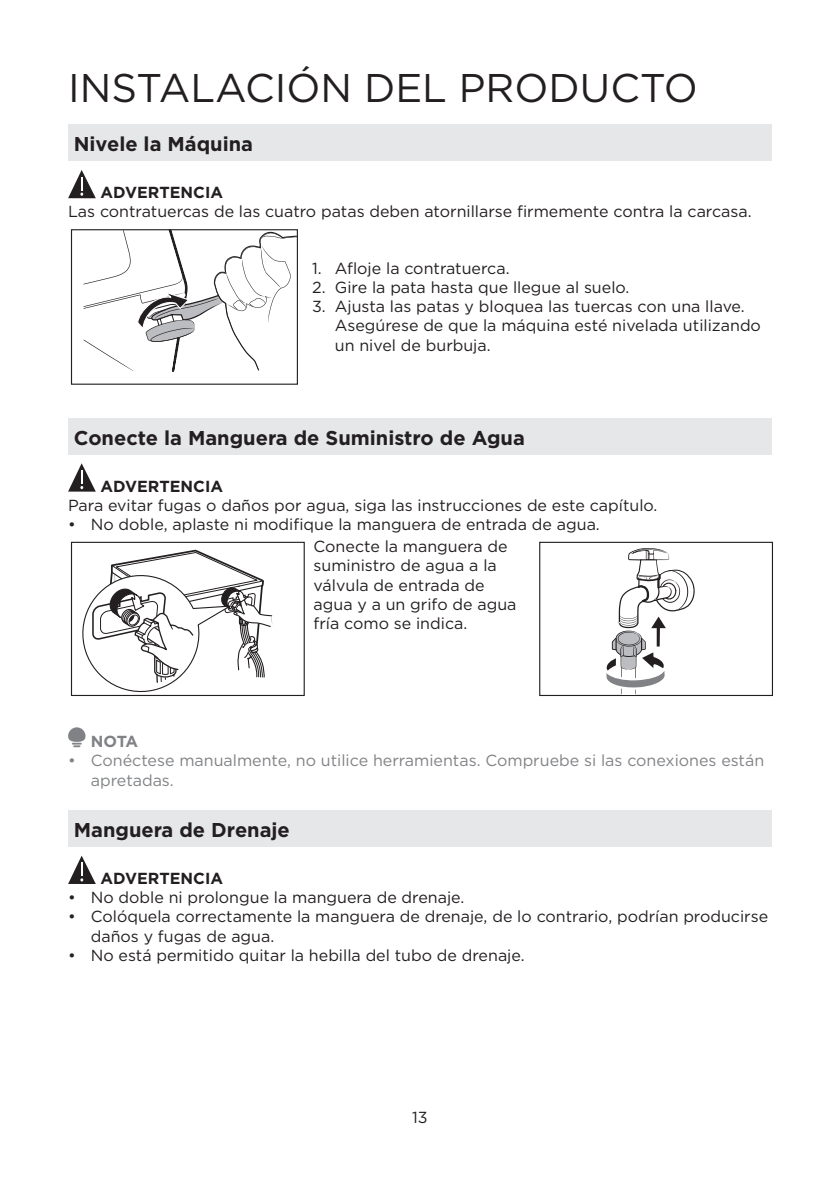
<style>
.page{position:relative;width:840px;height:1191px;background:#fff}
.page>*{position:absolute;margin:0;border:0;box-sizing:border-box;transform-origin:0 0}
.目录1-1{font:40px "Gotham";color:#231f20}
.t1{font:700 20px "Gotham";color:#231f20}
._4-4{font:16px/19.2px "Gotham";color:#231f20}
.t2{font:16px/19.2px "Gotham";color:#808285}
.t3{font:700 16px "Gotham";color:#231f20}
.t4{font:700 16px "Gotham";color:#808285}
</style>
<div class="page">
<div style="left:68px;top:125px;width:703px;height:36px;background:#e6e7e9"></div>
<svg style="left:68px;top:170px;width:28px;height:28px"></svg>
<svg style="left:83px;top:231px;width:213px;height:141px"></svg>
<div style="left:71px;top:229px;width:227px;height:156px;border:1px solid #231f20"></div>
<div style="left:68px;top:418px;width:703px;height:36px;background:#e6e7e9"></div>
<svg style="left:68px;top:463px;width:28px;height:28px"></svg>
<svg style="left:82px;top:549px;width:191px;height:144px"></svg>
<div style="left:71px;top:542px;width:233px;height:154px;border:1px solid #231f20"></div>
<div style="left:539px;top:542px;width:233px;height:154px;border:1px solid #231f20"></div>
<svg style="left:606px;top:548px;width:89px;height:146px"></svg>
<svg style="left:68px;top:727px;width:17px;height:20px"></svg>
<div style="left:68px;top:810px;width:703px;height:36px;background:#e6e7e9"></div>
<svg style="left:68px;top:855px;width:28px;height:29px"></svg>
<p class="目录1-1" style="left:68px;top:62px;width:631px">INSTALACIÓN DEL PRODUCTO</p>
<p class="t1" style="left:74px;top:131px;width:181px">Nivele la Máquina</p>
<p class="t3" style="left:101px;top:182px;width:124px">ADVERTENCIA</p>
<p class="_4-4" style="left:68px;top:202px;width:684px">Las contratuercas de las cuatro patas deben atornillarse firmemente contra la carcasa.</p>
<p class="_4-4" style="left:312px;top:258px;width:199px">1. Afloje la contratuerca.</p>
<p class="_4-4" style="left:312px;top:277px;width:318px">2. Gire la pata hasta que llegue al suelo.</p>
<p class="_4-4" style="left:334px;top:296px;width:427px;text-indent:-23px">3. Ajusta las patas y bloquea las tuercas con una llave.<br>Asegúrese de que la máquina esté nivelada utilizando un nivel de burbuja.</p>
<p class="t1" style="left:74px;top:424px;width:452px">Conecte la Manguera de Suministro de Agua</p>
<p class="t3" style="left:101px;top:475px;width:124px">ADVERTENCIA</p>
<p class="_4-4" style="left:68px;top:495px;width:590px">Para evitar fugas o daños por agua, siga las instrucciones de este capítulo.</p>
<p class="_4-4" style="left:68px;top:514px;width:533px">• No doble, aplaste ni modifique la manguera de entrada de agua.</p>
<p class="_4-4" style="left:313px;top:536px;width:204px">Conecte la manguera de suministro de agua a la válvula de entrada de agua y a un grifo de agua fría como se indica.</p>
<p class="t4" style="left:91px;top:731px;width:49px">NOTA</p>
<p class="t2" style="left:91px;top:751px;width:674px;text-indent:-23px">• Conéctese manualmente, no utilice herramientas. Compruebe si las conexiones están apretadas.</p>
<p class="t1" style="left:74px;top:816px;width:217px">Manguera de Drenaje</p>
<p class="t3" style="left:101px;top:867px;width:124px">ADVERTENCIA</p>
<p class="_4-4" style="left:68px;top:887px;width:397px">• No doble ni prolongue la manguera de drenaje.</p>
<p class="_4-4" style="left:91px;top:906px;width:678px;text-indent:-23px">• Colóquela correctamente la manguera de drenaje, de lo contrario, podrían producirse daños y fugas de agua.</p>
<p class="_4-4" style="left:68px;top:945px;width:458px">• No está permitido quitar la hebilla del tubo de drenaje.</p>
<p class="_4-4" style="left:412px;top:1107px;width:17px">13</p>
</div>
